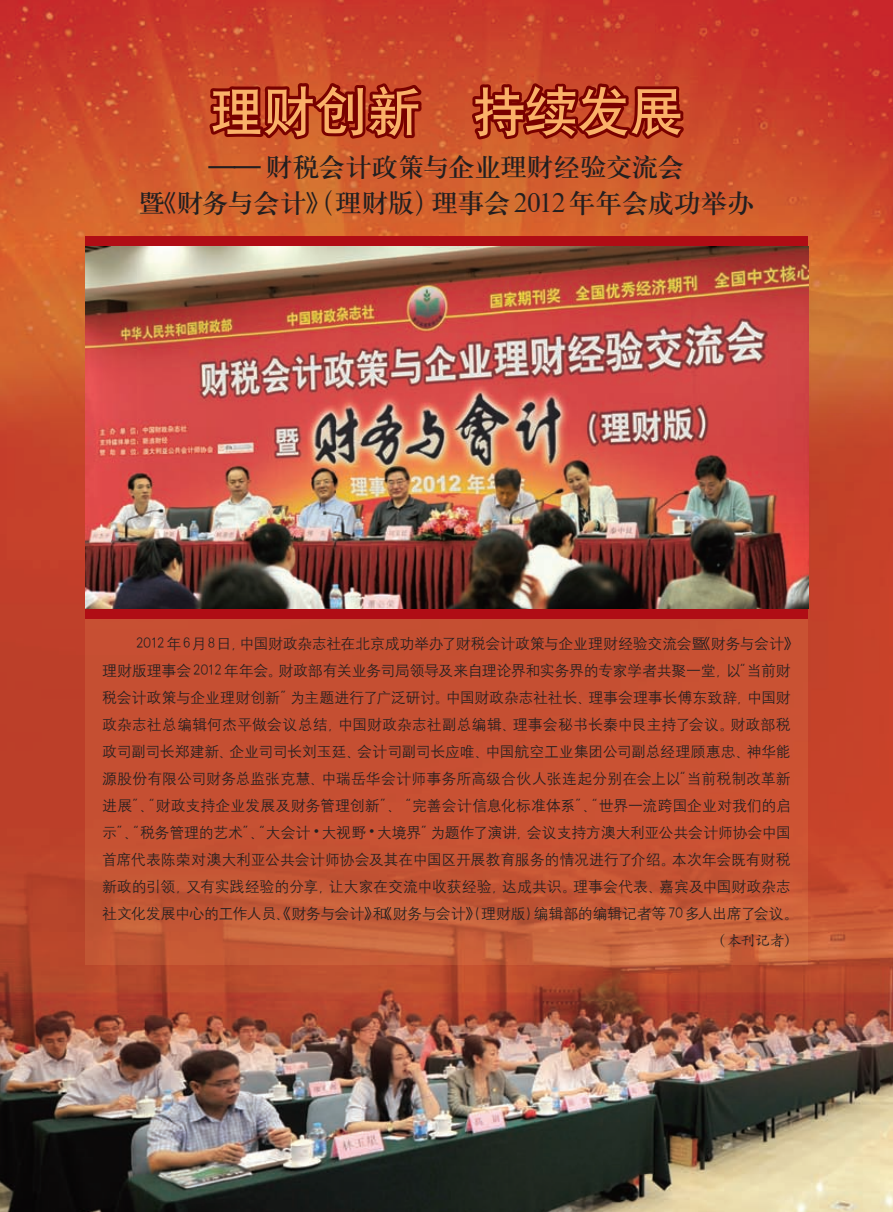
<style>
.page{position:relative;width:893px;height:1212px;background:#fff}
.page>*{position:absolute;margin:0;border:0;box-sizing:border-box;transform-origin:0 0}
.t1{font:52.5px "H Yb 1 gj";color:#fab169}
.t2{font:27px/36px "H Ya 3 gj";letter-spacing:-.03em;color:#231f20;text-align:center}
.t3{font:15px/27px "H Yg 2 gj";letter-spacing:-.015em;color:#231f20}
.t4{font:15px "ST Kaiti";color:#231f20}
.s1{font-family:"Sim Sun"}
</style>
<div class="page">
<img style="left:0;top:0;width:893px;height:1212px">
<svg style="left:85px;top:619px;width:723px;height:346px;background:#c65434"></svg>
<svg style="left:204px;top:0;width:229px;height:236px;background:#c24826"></svg>
<svg style="left:466px;top:0;width:228px;height:228px;background:#c04325"></svg>
<div style="left:85px;top:236px;width:723px;height:383px;background:#b00d15"></div>
<img style="left:85px;top:247px;width:723px;height:361px">
<h1 class="t1" style="left:210px;top:85px;width:474px">理财创新 持续发展</h1>
<h2 class="t2" style="left:139px;top:148px;width:617px">—— 财税会计政策与企业理财经验交流会<br>暨《财务与会计》（理财版）理事会 2012 年年会成功举办</h2>
<p class="t3" style="left:102px;top:630px;width:698px;text-indent:34px">2012年 6月8日，中国财政杂志社在北京成功举办了财税会计政策与企业理财经验交流会暨《财务与会计》理财版理事会 2012 年年会。财政部有关业务司局领导及来自理论界和实务界的专家学者共聚一堂，以“当前财税会计政策与企业理财创新”为主题进行了广泛研讨。中国财政杂志社社长、理事会理事长傅东致辞，中国财政杂志社总编辑何杰平做会议总结，中国财政杂志社副总编辑、理事会秘书长秦中艮主持了会议。财政部税政司副司长郑建新、企业司司长刘玉廷、会计司副司长应唯、中国航空工业集团公司副总经理顾惠忠、神华能源股份有限公司财务总监张克慧、中瑞岳华会计师事务所高级合伙人张连起分别在会上以“当前税制改革新进展”、“财政支持企业发展及财务管理创新”、“完善会计信息化标准体系”、“世界一流跨国企业对我们的启示”、“税务管理的艺术”、“大会计<span class="s1">•</span>大视野<span class="s1">•</span>大境界”为题作了演讲，会议支持方澳大利亚公共会计师协会中国首席代表陈荣对澳大利亚公共会计师协会及其在中国区开展教育服务的情况进行了介绍。本次年会既有财税新政的引领，又有实践经验的分享，让大家在交流中收获经验，达成共识。理事会代表、嘉宾及中国财政杂志社文化发展中心的工作人员、《财务与会计》和《财务与会计》（理财版）编辑部的编辑记者等 70多人出席了会议。</p>
<p class="t4" style="left:711px;top:930px;width:88px">（本刊记者）</p>
</div>
